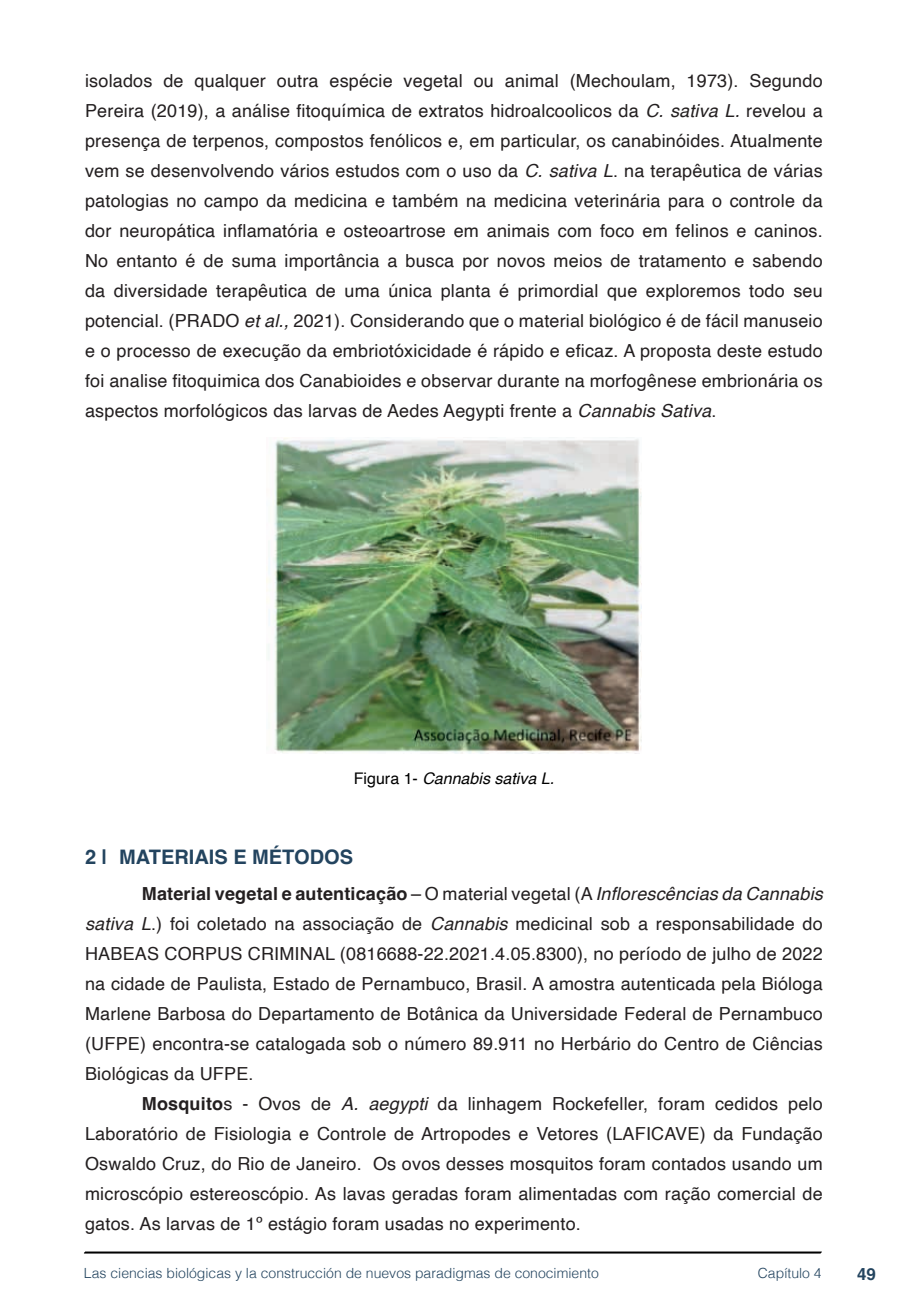
<style>
.page{position:relative;width:908px;height:1304px;background:#fff}
.page>*{position:absolute;margin:0;border:0;box-sizing:border-box;transform-origin:0 0}
.t1{font:700 20px "Helvetica";color:#23445f}
.t2{font:18px/30px "Helvetica";letter-spacing:.01em;color:#231f20;text-align:justify}
.t3{font:700 16.8px "Helvetica";color:#23445f}
.t4{font:italic 16px "Helvetica";color:#000}
.t5{font:300 14px "Helvetica";color:#23445f}
.s1{font-style:italic}
.s2{font-style:normal}
.s3{font-weight:700}
</style>
<div class="page">
<svg style="left:84px;top:1251px;width:737px;height:3px;background:#515151"></svg>
<img style="left:266px;top:437px;width:375px;height:316px">
<p class="t2" style="left:85px;top:66px;width:738px">isolados de qualquer outra espécie vegetal ou animal (Mechoulam, 1973). Segundo Pereira (2019), a análise fitoquímica de extratos hidroalcoolicos da <span class="s1">C. sativa L.</span> revelou a presença de terpenos, compostos fenólicos e, em particular, os canabinóides. Atualmente vem se desenvolvendo vários estudos com o uso da <span class="s1">C. sativa L</span>. na terapêutica de várias patologias no campo da medicina e também na medicina veterinária para o controle da dor neuropática inflamatória e osteoartrose em animais com foco em felinos e caninos.<br>No entanto é de suma importância a busca por novos meios de tratamento e sabendo da diversidade terapêutica de uma única planta é primordial que exploremos todo seu potencial. (PRADO <span class="s1">et al.,</span> 2021). Considerando que o material biológico é de fácil manuseio e o processo de execução da embriotóxicidade é rápido e eficaz. A proposta deste estudo foi analise fitoquimica dos Canabioides e observar durante na morfogênese embrionária os aspectos morfológicos das larvas de Aedes Aegypti frente a <span class="s1">Cannabis Sativa</span>.</p>
<p class="t4" style="left:353px;top:765px;width:202px"><span class="s2">Figura 1-</span> Cannabis sativa L.</p>
<p class="t1" style="left:85px;top:845px;width:269px">2 | MATERIAIS E MÉTODOS</p>
<p class="t2" style="left:85px;top:879px;width:738px;text-indent:57px"><span class="s3">Material vegetal e autenticação</span> – O material vegetal (A <span class="s1">Inflorescências da Cannabis sativa L</span>.) foi coletado na associação de <span class="s1">Cannabis</span> medicinal sob a responsabilidade do HABEAS CORPUS CRIMINAL (0816688-22.2021.4.05.8300), no período de julho de 2022 na cidade de Paulista, Estado de Pernambuco, Brasil. A amostra autenticada pela Bióloga Marlene Barbosa do Departamento de Botânica da Universidade Federal de Pernambuco (UFPE) encontra-se catalogada sob o número 89.911 no Herbário do Centro de Ciências Biológicas da UFPE.</p>
<p class="t2" style="left:85px;top:1089px;width:738px;text-indent:57px"><span class="s3">Mosquito</span>s - Ovos de <span class="s1">A. aegypti</span> da linhagem Rockefeller, foram cedidos pelo Laboratório de Fisiologia e Controle de Artropodes e Vetores (LAFICAVE) da Fundação Oswaldo Cruz, do Rio de Janeiro. Os ovos desses mosquitos foram contados usando um microscópio estereoscópio. As lavas geradas foram alimentadas com ração comercial de gatos. As larvas de 1º estágio foram usadas no experimento.</p>
<p class="t5" style="left:84px;top:1261px;width:516px">Las ciencias biológicas y la construcción de nuevos paradigmas de conocimiento</p>
<p class="t5" style="left:757px;top:1261px;width:65px">Capítulo 4</p>
<p class="t3" style="left:856px;top:1264px;width:20px">49</p>
</div>
